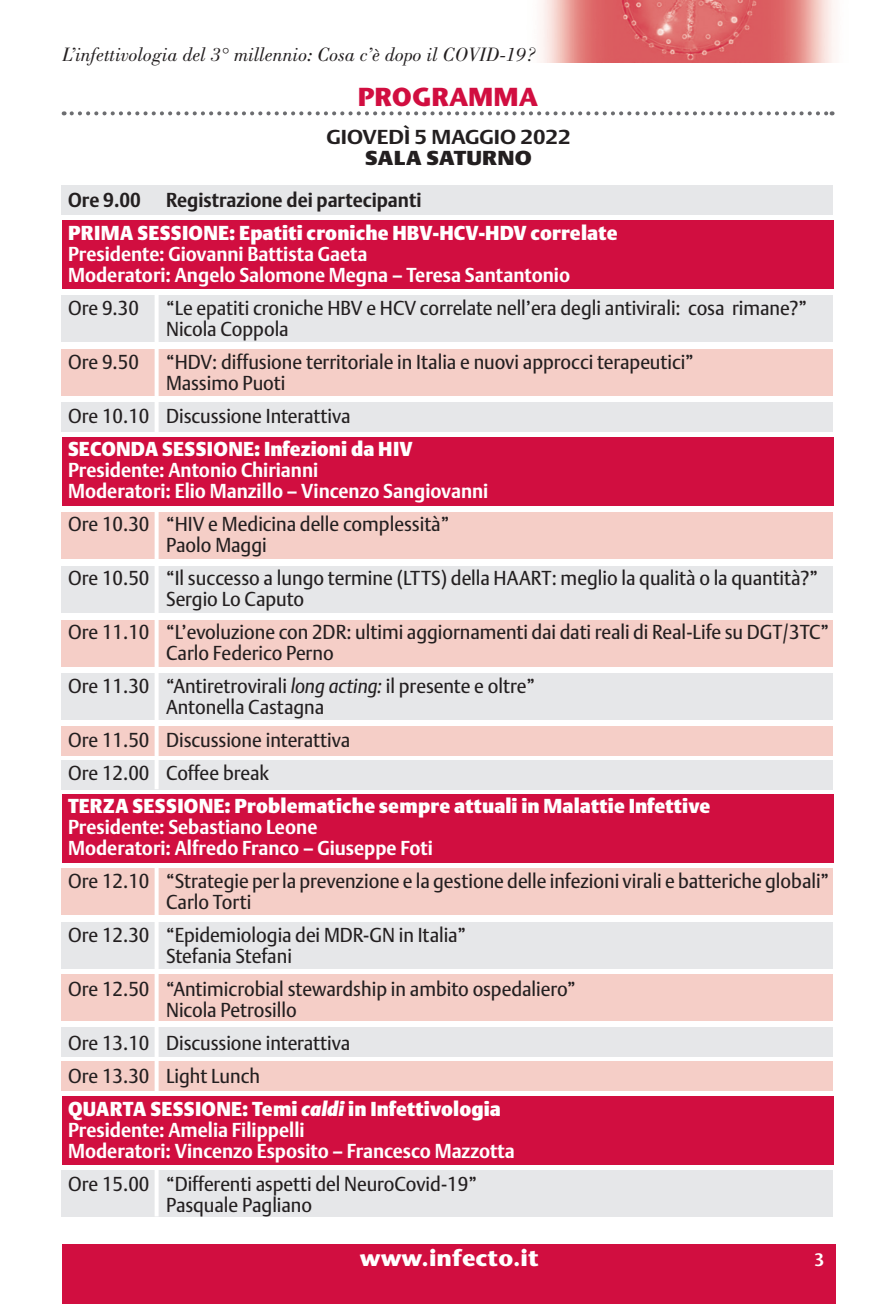
<style>
.page{position:relative;width:896px;height:1304px;background:#fff}
.page>*{position:absolute;margin:0;border:0;box-sizing:border-box;transform-origin:0 0}
.t1{font:700 26px "Stone Sans";color:#d10e40}
.t2{font:700 23.4px "Stone Sans";color:#fff}
.t3{font:20px/21px "DTL Argo T";color:#231f20;scale:.94 1}
.t4{font:700 20px/21px "DTL Argo T";color:#fff;scale:.94 1}
.t5{font:800 20px "DTL Argo T";color:#fff;scale:.94 1}
.t6{font:italic 20px "Bodoni";color:#231f20}
.t7{font:700 20px "DTL Argo T";color:#231f20;scale:.94 1}
.t8{font:700 20px "DTL Argo T";color:#231f20;scale:1.1 1}
.t9{font:800 20px "DTL Argo T";color:#231f20;scale:1.1 1}
.t10{font:600 18px "Stone Sans";color:#fff}
.s1{font-style:italic}
.s2{font-weight:800;color:#fff}
.s3{font-weight:800;font-style:italic;color:#fff}
</style>
<div class="page">
<div style="left:62px;top:1244px;width:774px;height:60px;background:#d10e40"></div>
<img style="left:540px;top:0;width:295px;height:62px">
<div style="left:62px;top:1170px;width:771px;height:46px;background:#e6e7e9"></div>
<div style="left:62px;top:1096px;width:771px;height:69px;background:#d10e40"></div>
<div style="left:62px;top:1062px;width:771px;height:29px;background:#f5cec7"></div>
<div style="left:62px;top:1028px;width:771px;height:29px;background:#e6e7e9"></div>
<div style="left:62px;top:974px;width:771px;height:47px;background:#f5cec7"></div>
<div style="left:62px;top:922px;width:771px;height:46px;background:#e6e7e9"></div>
<div style="left:62px;top:868px;width:771px;height:47px;background:#f5cec7"></div>
<div style="left:62px;top:794px;width:771px;height:69px;background:#d10e40"></div>
<div style="left:62px;top:760px;width:771px;height:29px;background:#e6e7e9"></div>
<div style="left:62px;top:726px;width:771px;height:29px;background:#f5cec7"></div>
<div style="left:62px;top:674px;width:771px;height:46px;background:#e6e7e9"></div>
<div style="left:62px;top:620px;width:771px;height:46px;background:#f5cec7"></div>
<div style="left:62px;top:566px;width:771px;height:47px;background:#e6e7e9"></div>
<div style="left:62px;top:512px;width:771px;height:47px;background:#f5cec7"></div>
<div style="left:62px;top:437px;width:771px;height:69px;background:#d10e40"></div>
<div style="left:62px;top:403px;width:771px;height:29px;background:#e6e7e9"></div>
<div style="left:62px;top:349px;width:771px;height:47px;background:#f5cec7"></div>
<div style="left:62px;top:295px;width:771px;height:47px;background:#e6e7e9"></div>
<div style="left:62px;top:186px;width:771px;height:29px;background:#e6e7e9"></div>
<div style="left:62px;top:220px;width:771px;height:69px;background:#d10e40"></div>
<svg style="left:72px;top:111px;width:760px;height:4px"></svg>
<hr style="left:155px;top:508px;width:4px;height:281px;background:#fff">
<hr style="left:155px;top:865px;width:4px;height:226px;background:#fff">
<hr style="left:155px;top:292px;width:4px;height:140px;background:#fff">
<hr style="left:155px;top:1165px;width:4px;height:51px;background:#fff">
<p class="t6" style="left:62px;top:44px;width:475px">L’infettivologia del 3° millennio: Cosa c’è dopo il COVID-19?</p>
<h1 class="t1" style="left:358px;top:81px;width:182px">PROGRAMMA</h1>
<p class="t8" style="left:326px;top:125px;width:223px">GIOVEDÌ 5 MAGGIO 2022</p>
<p class="t9" style="left:365px;top:144px;width:153px">SALA SATURNO</p>
<p class="t7" style="left:68px;top:188px;width:79px">Ore 9.00</p>
<p class="t7" style="left:166px;top:188px;width:273px">Registrazione dei partecipanti</p>
<p class="t5" style="left:68px;top:219px;width:586px">PRIMA SESSIONE: Epatiti croniche HBV-HCV-HDV correlate</p>
<p class="t4" style="left:68px;top:243px;width:535px">Presidente: Giovanni Battista Gaeta<br>Moderatori: Angelo Salomone Megna – Teresa Santantonio</p>
<p class="t3" style="left:68px;top:297px;width:77px">Ore 9.30</p>
<p class="t3" style="left:166px;top:297px;width:683px">“Le epatiti croniche HBV e HCV correlate nell’era degli antivirali: cosa rimane?”<br>Nicola Coppola</p>
<p class="t3" style="left:68px;top:351px;width:77px">Ore 9.50</p>
<p class="t3" style="left:166px;top:351px;width:563px">“HDV: diffusione territoriale in Italia e nuovi approcci terapeutici”<br>Massimo Puoti</p>
<p class="t3" style="left:68px;top:405px;width:302px">Ore 10.10 Discussione Interattiva</p>
<p class="t5" style="left:68px;top:435px;width:368px">SECONDA SESSIONE: Infezioni da HIV</p>
<p class="t4" style="left:68px;top:459px;width:449px">Presidente: Antonio Chirianni<br>Moderatori: Elio Manzillo – Vincenzo Sangiovanni</p>
<p class="t3" style="left:166px;top:513px;width:303px;text-indent:-98px">Ore 10.30 “HIV e Medicina delle complessità”<br>Paolo Maggi</p>
<p class="t3" style="left:166px;top:567px;width:695px;text-indent:-98px">Ore 10.50 “Il successo a lungo termine (LTTS) della HAART: meglio la qualità o la quantità?”<br>Sergio Lo Caputo</p>
<p class="t3" style="left:166px;top:621px;width:707px;text-indent:-98px">Ore 11.10 “L’evoluzione con 2DR: ultimi aggiornamenti dai dati reali di Real-Life su DGT/3TC”<br>Carlo Federico Perno</p>
<p class="t3" style="left:166px;top:675px;width:394px;text-indent:-98px">Ore 11.30 “Antiretrovirali <span class="s1">long acting:</span> il presente e oltre”<br>Antonella Castagna</p>
<p class="t3" style="left:68px;top:723px;width:302px;line-height:33px">Ore 11.50 Discussione interattiva<br>Ore 12.00 Coffee break</p>
<p class="t5" style="left:68px;top:792px;width:685px">TERZA SESSIONE: Problematiche sempre attuali in Malattie Infettive</p>
<p class="t4" style="left:68px;top:816px;width:390px">Presidente: Sebastiano Leone<br>Moderatori: Alfredo Franco – Giuseppe Foti</p>
<p class="t3" style="left:166px;top:870px;width:707px;text-indent:-98px">Ore 12.10 “Strategie per la prevenzione e la gestione delle infezioni virali e batteriche globali”<br>Carlo Torti</p>
<p class="t3" style="left:166px;top:924px;width:321px;text-indent:-98px">Ore 12.30 “Epidemiologia dei MDR-GN in Italia”<br>Stefania Stefani</p>
<p class="t3" style="left:166px;top:978px;width:437px;text-indent:-98px">Ore 12.50 “Antimicrobial stewardship in ambito ospedaliero”<br>Nicola Petrosillo</p>
<p class="t3" style="left:68px;top:1026px;width:462px;line-height:33px">Ore 13.10 Discussione interattiva<br>Ore 13.30 Light Lunch<br><span class="s2">QUARTA SESSIONE: Temi</span> <span class="s3">caldi</span> <span class="s2">in Infettivologia</span></p>
<p class="t4" style="left:68px;top:1119px;width:477px">Presidente: Amelia Filippelli<br>Moderatori: Vincenzo Esposito – Francesco Mazzotta</p>
<p class="t3" style="left:166px;top:1173px;width:332px;text-indent:-98px">Ore 15.00 “Differenti aspetti del NeuroCovid-19”<br>Pasquale Pagliano</p>
<p class="t2" style="left:360px;top:1244px;width:180px">www.infecto.it</p>
<p class="t10" style="left:814px;top:1249px;width:12px">3</p>
</div>
